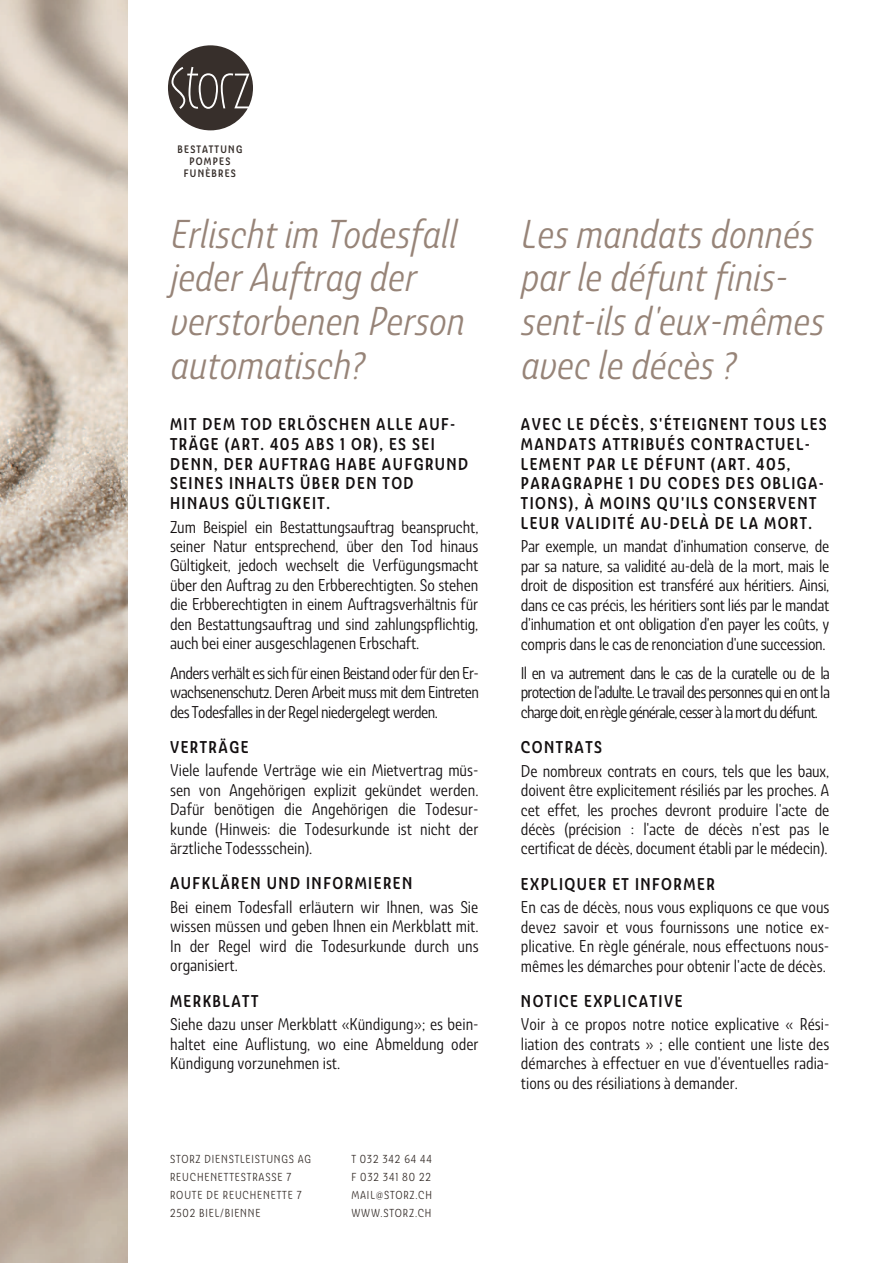
<style>
.page{position:relative;width:893px;height:1263px;background:#fff}
.page>*{position:absolute;margin:0;border:0;box-sizing:border-box;transform-origin:0 0}
.t1{font:italic 39px/43.7px "Ashemore Cond";color:#978478}
.t2{font:16.5px/19.5px "Ashemore Cond";letter-spacing:-.01em;color:#130f10;text-align:justify}
.t3{font:500 16.5px/19.8px "Ashemore Cond";letter-spacing:.09em;color:#130f10}
.t4{font:11.25px/18px "Ashemore Cond";letter-spacing:.075em;color:#372f2b}
.t5{font:500 10.5px/12px "Ashemore Cond";letter-spacing:.12em;color:#372f2b;text-align:center}
</style>
<div class="page">
<img style="left:0;top:0;width:128px;height:1263px">
<svg style="left:168px;top:45px;width:85px;height:85px"></svg>
<p class="t5" style="left:178px;top:143px;width:66px">BESTATTUNG<br>POMPES<br>FUNÈBRES</p>
<h1 class="t1" style="left:170px;top:215px;width:296px">Erlischt im Todesfall jeder Auftrag der verstorbenen Person automatisch?</h1>
<p class="t3" style="left:170px;top:413px;width:300px">MIT DEM TOD ERLÖSCHEN ALLE AUF-<br>TRÄGE (ART. 405 ABS 1 OR), ES SEI<br>DENN, DER AUFTRAG HABE AUFGRUND<br>SEINES INHALTS ÜBER DEN TOD<br>HINAUS GÜLTIGKEIT.</p>
<p class="t2" style="left:170px;top:518px;width:310px">Zum Beispiel ein Bestattungsauftrag beansprucht, seiner Natur entsprechend, über den Tod hinaus Gültigkeit, jedoch wechselt die Verfügungsmacht über den Auftrag zu den Erbberechtigten. So stehen die Erbberechtigten in einem Auftragsverhältnis für den Bestattungsauftrag und sind zahlungspflichtig, auch bei einer ausgeschlagenen Erbschaft.</p>
<p class="t2" style="left:170px;top:664px;width:311px">Anders verhält es sich für einen Beistand oder für den Er&shy;wachsenenschutz. Deren Arbeit muss mit dem Eintreten des Todesfalles in der Regel niedergelegt werden.</p>
<p class="t3" style="left:170px;top:736px;width:80px">VERTRÄGE</p>
<p class="t2" style="left:170px;top:762px;width:310px">Viele laufende Verträge wie ein Mietvertrag müs&shy;sen von Angehörigen explizit gekündet werden.<br>Dafür benötigen die Angehörigen die Todesur&shy;kunde (Hinweis: die Todesurkunde ist nicht der ärztliche Todessschein).</p>
<p class="t3" style="left:170px;top:873px;width:244px">AUFKLÄREN UND INFORMIEREN</p>
<p class="t2" style="left:170px;top:899px;width:310px">Bei einem Todesfall erläutern wir Ihnen, was Sie wissen müssen und geben Ihnen ein Merkblatt mit.<br>In der Regel wird die Todesurkunde durch uns organisiert.</p>
<p class="t3" style="left:170px;top:990px;width:90px">MERKBLATT</p>
<p class="t2" style="left:170px;top:1016px;width:310px">Siehe dazu unser Merkblatt «Kündigung»; es bein&shy;haltet eine Auflistung, wo eine Abmeldung oder Kündigung vorzunehmen ist.</p>
<p class="t4" style="left:170px;top:1150px;width:142px">STORZ DIENSTLEISTUNGS AG<br>REUCHENETTESTRASSE 7<br>ROUTE DE REUCHENETTE 7<br>2502 BIEL/BIENNE</p>
<p class="t4" style="left:351px;top:1150px;width:82px;text-align:justify">T 032 342 64 44<br>F 032 341 80 22<br>MAIL@STORZ.CH WWW.STORZ.CH</p>
<h1 class="t1" style="left:521px;top:215px;width:304px">Les mandats donnés par le défunt finis&shy;sent-ils d'eux-mêmes avec le décès ?</h1>
<p class="t3" style="left:521px;top:413px;width:307px">AVEC LE DÉCÈS, S'ÉTEIGNENT TOUS LES MANDATS ATTRIBUÉS CONTRACTUEL-LEMENT PAR LE DÉFUNT (ART. 405, PARAGRAPHE 1 DU CODES DES OBLIGA-TIONS), À MOINS QU'ILS CONSERVENT LEUR VALIDITÉ AU-DELÀ DE LA MORT.</p>
<p class="t2" style="left:521px;top:538px;width:310px">Par exemple, un mandat d'inhumation conserve, de par sa nature, sa validité au-delà de la mort, mais le droit de disposition est transféré aux héritiers. Ainsi, dans ce cas précis, les héritiers sont liés par le mandat d'inhumation et ont obligation d'en payer les coûts, y compris dans le cas de renonciation d'une succession.</p>
<p class="t2" style="left:521px;top:665px;width:311px">Il en va autrement dans le cas de la curatelle ou de la protection de l'adulte. Le travail des personnes qui en ont la charge doit, en règle générale, cesser à la mort du défunt.</p>
<p class="t3" style="left:521px;top:737px;width:83px">CONTRATS</p>
<p class="t2" style="left:521px;top:762px;width:310px">De nombreux contrats en cours, tels que les baux, doivent être explicitement résiliés par les proches. A cet effet, les proches devront produire l'acte de décès (précision : l'acte de décès n'est pas le certificat de décès, document établi par le médecin).</p>
<p class="t3" style="left:521px;top:873px;width:195px">EXPLIQUER ET INFORMER</p>
<p class="t2" style="left:521px;top:899px;width:310px">En cas de décès, nous vous expliquons ce que vous devez savoir et vous fournissons une notice ex&shy;plicative. En règle générale, nous effectuons nous&shy;mêmes les démarches pour obtenir l'acte de décès.</p>
<p class="t3" style="left:521px;top:990px;width:163px">NOTICE EXPLICATIVE</p>
<p class="t2" style="left:521px;top:1016px;width:310px">Voir à ce propos notre notice explicative « Rési&shy;liation des contrats » ; elle contient une liste des démarches à effectuer en vue d'éventuelles radia&shy;tions ou des résiliations à demander.</p>
</div>
